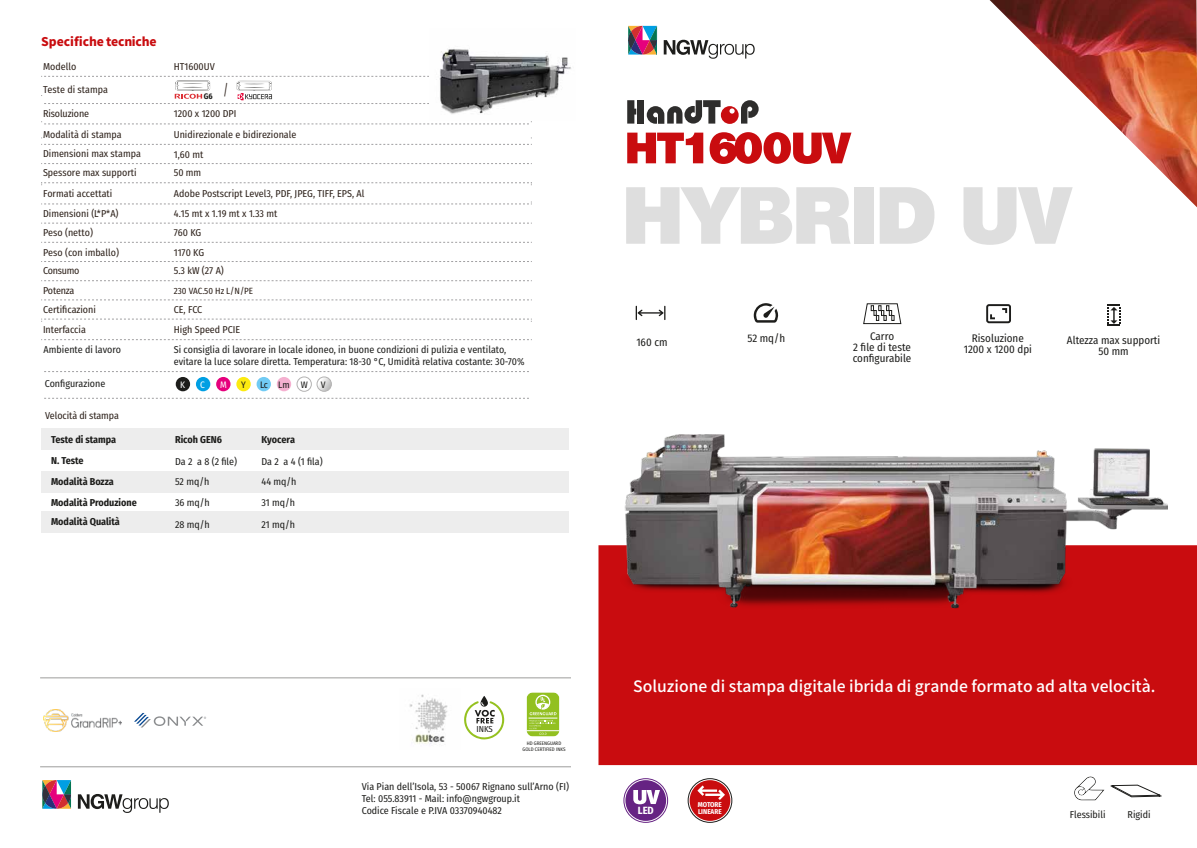
<style>
.page{position:relative;width:1197px;height:848px;background:#fff}
.page>*{position:absolute;margin:0;border:0;box-sizing:border-box;transform-origin:0 0}
.t1{font:500 15.7px "Source Han Sans SC";color:#fff}
.t2{font:800 12px "Source Han Sans CN";letter-spacing:-.02em;color:#c90c0f}
.t3{font:11px/11px "Fira Sans Condensed";color:#1d1d1b;text-align:center}
.t4{font:700 10.5px "Fira Sans Condensed";color:#fff}
.t5{font:10px/12px "Fira Sans Condensed";color:#1d1d1b}
.t6{font:10px/18.6px "Fira Sans Condensed";color:#2c2019}
.t7{font:700 10px/21.3px "Fira Sans Condensed";color:#1d1d1b}
.t8{font:10px "Fira Sans Condensed";letter-spacing:-.025em;color:#2c2019}
.t9{font:9.4px "Fira Sans Condensed";color:#1d1d1b}
.t10{font:9.4px "Fira Sans Condensed";color:#fff}
.t11{font:9px "Fira Sans Condensed";color:#2c2019}
.t12{font:8.7px "Fira Sans Condensed";color:#1d1d1b}
.t13{font:700 8px "Fira Sans Condensed";color:#1d1d1b}
.t14{font:700 7px/7px "Fira Sans Condensed";color:#fff}
.t15{font:5px/6px "Fira Sans Condensed";color:#1d1d1b;text-align:center}
</style>
<div class="page">
<div style="left:598px;top:545px;width:598px;height:220px;background:#c90c0f"></div>
<svg style="left:627px;top:133px;width:76px;height:30px"></svg>
<svg style="left:709px;top:132px;width:142px;height:32px"></svg>
<svg style="left:627px;top:100px;width:9px;height:24px"></svg>
<div style="left:637px;top:100px;width:7px;height:24px;background:#2e2d2c"></div>
<svg style="left:646px;top:100px;width:112px;height:24px"></svg>
<svg style="left:663px;top:40px;width:91px;height:19px"></svg>
<svg style="left:628px;top:26px;width:28px;height:29px"></svg>
<svg style="left:41px;top:122px;width:491px;height:3px"></svg>
<svg style="left:41px;top:163px;width:491px;height:1px"></svg>
<svg style="left:41px;top:138px;width:491px;height:7px"></svg>
<svg style="left:41px;top:202px;width:491px;height:3px"></svg>
<svg style="left:41px;top:242px;width:491px;height:1px"></svg>
<svg style="left:41px;top:223px;width:491px;height:1px"></svg>
<svg style="left:41px;top:261px;width:491px;height:1px"></svg>
<svg style="left:41px;top:280px;width:491px;height:1px"></svg>
<svg style="left:41px;top:300px;width:491px;height:1px"></svg>
<svg style="left:41px;top:183px;width:491px;height:2px"></svg>
<svg style="left:41px;top:319px;width:491px;height:3px"></svg>
<svg style="left:44px;top:371px;width:485px;height:1px"></svg>
<svg style="left:44px;top:398px;width:485px;height:1px"></svg>
<svg style="left:41px;top:339px;width:491px;height:1px"></svg>
<div style="left:41px;top:428px;width:527px;height:22px;background:#ededed"></div>
<div style="left:41px;top:471px;width:527px;height:21px;background:#ededed"></div>
<div style="left:41px;top:511px;width:527px;height:22px;background:#ededed"></div>
<hr style="left:40px;top:766px;width:531px;height:1px;background:#9d9d9c">
<hr style="left:40px;top:677px;width:531px;height:1px;background:#9d9d9c">
<svg style="left:624px;top:778px;width:43px;height:44px"></svg>
<div style="left:623px;top:778px;width:45px;height:44px;border:1px solid #662383;border-radius:50%"></div>
<div style="left:625px;top:780px;width:41px;height:40px;background:#662383;border-radius:50%"></div>
<svg style="left:633px;top:790px;width:27px;height:14px"></svg>
<svg style="left:688px;top:778px;width:43px;height:44px"></svg>
<div style="left:687px;top:778px;width:45px;height:44px;border:1px solid #1d1d1b;border-radius:50%"></div>
<div style="left:689px;top:780px;width:41px;height:40px;background:#c90c0f;border-radius:50%"></div>
<svg style="left:697px;top:785px;width:28px;height:15px"></svg>
<svg style="left:464px;top:696px;width:40px;height:43px"></svg>
<svg style="left:526px;top:692px;width:34px;height:45px;background:#add059"></svg>
<img style="left:43px;top:709px;width:79px;height:22px">
<svg style="left:134px;top:713px;width:72px;height:14px"></svg>
<svg style="left:78px;top:794px;width:91px;height:19px"></svg>
<svg style="left:42px;top:780px;width:29px;height:28px"></svg>
<div style="left:176px;top:377px;width:14px;height:14px;background:#1d1d1b;border-radius:50%"></div>
<div style="left:196px;top:377px;width:14px;height:14px;background:#009fe3;border-radius:50%"></div>
<div style="left:216px;top:377px;width:14px;height:14px;background:#e6007d;border-radius:50%"></div>
<div style="left:236px;top:377px;width:15px;height:14px;background:#fcea10;border-radius:50%"></div>
<div style="left:256px;top:377px;width:15px;height:14px;background:#71cbf4;border-radius:50%"></div>
<div style="left:277px;top:377px;width:14px;height:14px;background:#f5b0d0;border-radius:50%"></div>
<div style="left:296px;top:376px;width:16px;height:16px;border:1px solid #b3b2b2;border-radius:50%"></div>
<svg style="left:317px;top:377px;width:14px;height:14px"></svg>
<div style="left:316px;top:376px;width:16px;height:16px;border:1px solid #b3b2b2;border-radius:50%"></div>
<svg style="left:635px;top:306px;width:30px;height:14px"></svg>
<svg style="left:753px;top:303px;width:25px;height:19px"></svg>
<svg style="left:986px;top:304px;width:24px;height:19px"></svg>
<svg style="left:1107px;top:305px;width:13px;height:21px"></svg>
<svg style="left:1074px;top:776px;width:30px;height:24px"></svg>
<svg style="left:1111px;top:784px;width:50px;height:13px"></svg>
<svg style="left:863px;top:303px;width:38px;height:21px"></svg>
<svg style="left:626px;top:187px;width:224px;height:57px"></svg>
<div style="left:854px;top:187px;width:19px;height:57px;background:#dedede"></div>
<svg style="left:880px;top:187px;width:54px;height:57px"></svg>
<svg style="left:963px;top:187px;width:104px;height:58px"></svg>
<svg style="left:41px;top:76px;width:388px;height:28px"></svg>
<img style="left:409px;top:694px;width:39px;height:50px">
<img style="left:439px;top:49px;width:132px;height:65px">
<img style="left:619px;top:435px;width:548px;height:175px">
<img style="left:989px;top:0;width:207px;height:207px">
<p class="t2" style="left:41px;top:35px;width:117px">Specifiche tecniche</p>
<p class="t6" style="left:43px;top:56px;width:35px">Modello</p>
<p class="t6" style="left:174px;top:56px;width:42px">HT1600UV</p>
<p class="t6" style="left:43px;top:80px;width:66px">Teste di stampa</p>
<p class="t13" style="left:204px;top:89px;width:26px">G6 <sup>/</sup></p>
<p class="t6" style="left:43px;top:104px;width:48px">Risoluzione</p>
<p class="t6" style="left:174px;top:104px;width:64px">1200 x 1200 DPI</p>
<p class="t6" style="left:43px;top:124px;width:80px">Modalità di stampa</p>
<p class="t6" style="left:174px;top:125px;width:124px">Unidirezionale e bidirezionale</p>
<p class="t6" style="left:43px;top:144px;width:99px">Dimensioni max stampa</p>
<p class="t6" style="left:43px;top:163px;width:95px">Spessore max supporti</p>
<p class="t6" style="left:174px;top:145px;width:31px">1,60 mt<br>50 mm</p>
<p class="t6" style="left:43px;top:184px;width:71px">Formati accettati</p>
<p class="t6" style="left:174px;top:184px;width:192px">Adobe Postscript Level3, PDF, JPEG, TIFF, EPS, Al</p>
<p class="t6" style="left:43px;top:204px;width:77px">Dimensioni (L*P*A)</p>
<p class="t6" style="left:174px;top:204px;width:105px">4.15 mt x 1.19 mt x 1.33 mt</p>
<p class="t6" style="left:43px;top:223px;width:51px">Peso (netto)</p>
<p class="t6" style="left:174px;top:223px;width:29px">760 KG</p>
<p class="t6" style="left:43px;top:242px;width:78px">Peso (con imballo)</p>
<p class="t8" style="left:43px;top:263px;width:38px">Consumo</p>
<p class="t8" style="left:43px;top:283px;width:33px">Potenza</p>
<p class="t6" style="left:43px;top:299px;width:54px">Certificazioni</p>
<p class="t6" style="left:174px;top:242px;width:52px;line-height:19px">1170 KG<br>5.3 kW (27 A)</p>
<p class="t11" style="left:174px;top:284px;width:81px">230 VAC.50 Hz L/N/PE</p>
<p class="t6" style="left:174px;top:299px;width:30px">CE, FCC</p>
<p class="t6" style="left:43px;top:320px;width:44px">Interfaccia</p>
<p class="t6" style="left:174px;top:320px;width:68px">High Speed PCIE</p>
<p class="t5" style="left:44px;top:343px;width:79px">Ambiente di lavoro</p>
<p class="t5" style="left:174px;top:343px;width:352px">Si consiglia di lavorare in locale idoneo, in buone condizioni di pulizia e ventilato, evitare la luce solare diretta. Temperatura: 18-30 °C, Umidità relativa costante: 30-70%</p>
<p class="t5" style="left:45px;top:377px;width:62px">Configurazione</p>
<p class="t10" style="left:180px;top:377px;width:6px">K</p>
<p class="t10" style="left:200px;top:377px;width:6px">C</p>
<p class="t10" style="left:220px;top:377px;width:8px">M</p>
<p class="t9" style="left:241px;top:377px;width:6px">Y</p>
<p class="t9" style="left:260px;top:377px;width:49px">Lc Lm W</p>
<p class="t9" style="left:321px;top:377px;width:6px">V</p>
<p class="t6" style="left:45px;top:405px;width:75px">Velocità di stampa</p>
<p class="t7" style="left:51px;top:428px;width:67px">Teste di stampa<br>N. Teste<br>Modalità Bozza</p>
<p class="t7" style="left:51px;top:492px;width:87px;line-height:19.4px">Modalità Produzione<br>Modalità Qualità</p>
<p class="t7" style="left:175px;top:428px;width:48px">Ricoh GEN6</p>
<p class="t7" style="left:261px;top:428px;width:35px">Kyocera</p>
<p class="t5" style="left:175px;top:455px;width:64px">Da 2 a 8 (2 file)</p>
<p class="t5" style="left:261px;top:455px;width:63px">Da 2 a 4 (1 fila)</p>
<p class="t5" style="left:175px;top:475px;width:36px">52 mq/h</p>
<p class="t5" style="left:261px;top:475px;width:36px">44 mq/h</p>
<p class="t5" style="left:175px;top:496px;width:36px">36 mq/h</p>
<p class="t5" style="left:261px;top:496px;width:35px">31 mq/h</p>
<p class="t5" style="left:175px;top:518px;width:36px">28 mq/h</p>
<p class="t5" style="left:261px;top:518px;width:35px">21 mq/h</p>
<p class="t12" style="left:476px;top:722px;width:18px">INKS</p>
<p class="t15" style="left:522px;top:740px;width:44px">HD GREENGUARD<br>GOLD CERTIFIED INKS</p>
<p class="t5" style="left:362px;top:780px;width:209px">Via Pian dell’Isola, 53 - 50067 Rignano sull’Arno (FI)<br>Tel: 055.83911 - Mail: info@ngwgroup.it<br>Codice Fiscale e P.IVA 03370940482</p>
<p class="t3" style="left:636px;top:336px;width:33px">160 cm</p>
<p class="t3" style="left:852px;top:330px;width:60px">Carro<br>2 file di teste configurabile</p>
<p class="t3" style="left:747px;top:332px;width:39px">52 mq/h</p>
<p class="t3" style="left:963px;top:332px;width:70px">Risoluzione<br>1200 x 1200 dpi</p>
<p class="t3" style="left:1066px;top:334px;width:95px">Altezza max supporti<br>50 mm</p>
<h1 class="t1" style="left:633px;top:677px;width:523px">Soluzione di stampa digitale ibrida di grande formato ad alta velocità.</h1>
<p class="t4" style="left:637px;top:801px;width:18px">LED</p>
<p class="t14" style="left:697px;top:800px;width:25px">MOTORE<br>LINEARE</p>
<p class="t5" style="left:1069px;top:808px;width:37px">Flessibili</p>
<p class="t5" style="left:1127px;top:808px;width:25px">Rigidi</p>
</div>
